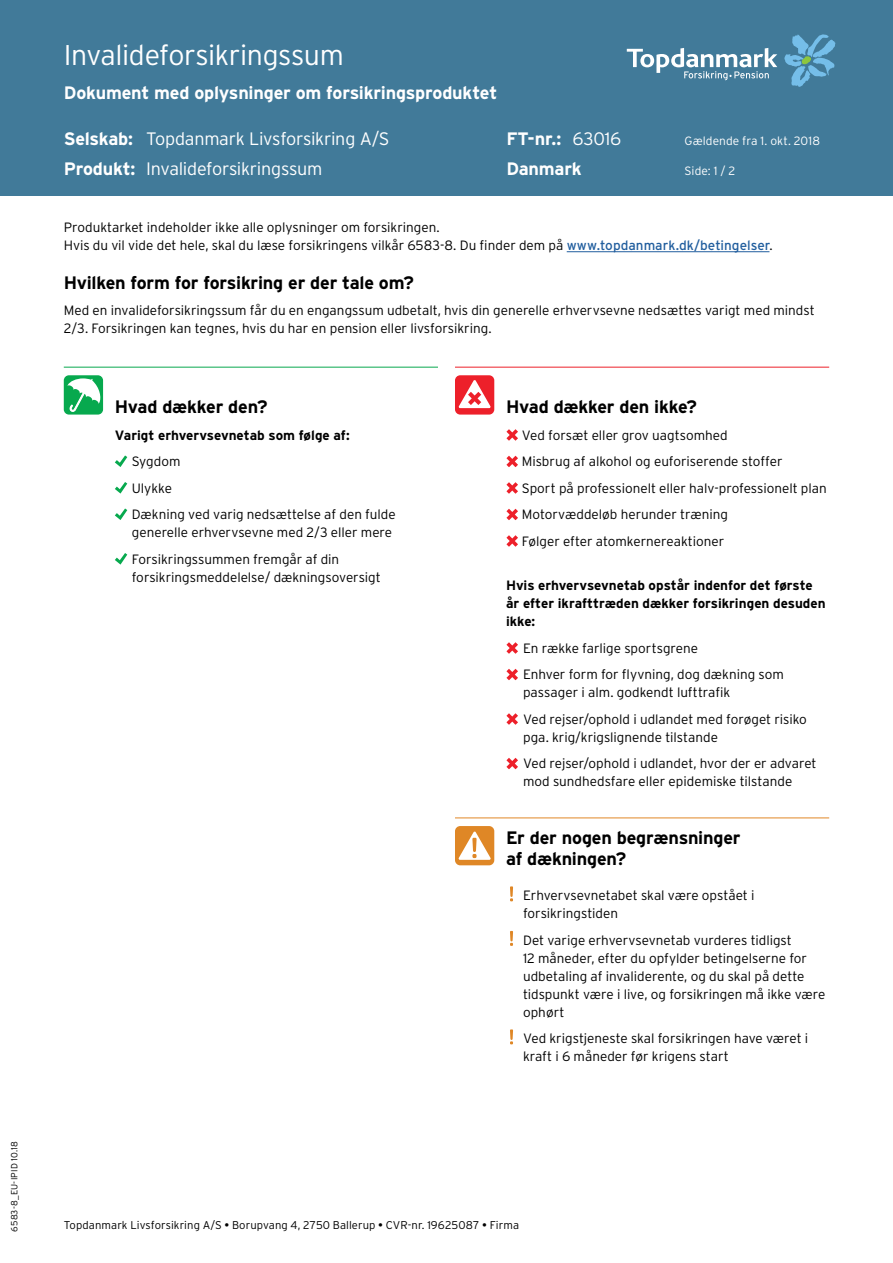
<style>
.page{position:relative;width:893px;height:1263px;background:#fff}
.page>*{position:absolute;margin:0;border:0;box-sizing:border-box;transform-origin:0 0}
.t1{font:300 28.5px "Interstate";letter-spacing:-.015em;color:#fff}
.t2{font:700 18px/21px "Interstate";letter-spacing:-.015em;color:#000}
.t3{font:300 18px "Interstate";letter-spacing:-.015em;color:#fff}
.t4{font:700 18px "Interstate";letter-spacing:-.01em;color:#fff}
.t5{font:300 13.5px/26.5px "Interstate";color:#000}
.t6{font:700 13.5px/18px "Interstate";color:#000}
.t7{font:300 12px "Interstate";letter-spacing:.01em;color:#fff}
.t8{font:300 11.25px "Interstate";letter-spacing:.005em;color:#000}
.t9{font:300 9px "Interstate";letter-spacing:.02em;color:#000}
.s1{font-weight:700}
.s2{font-weight:300}
.s3{font-weight:400;color:#215e9e}
.s4{font-weight:400}
</style>
<div class="page">
<div style="left:0;top:0;width:893px;height:196px;background:#417a99"></div>
<hr style="left:567px;top:251px;width:202px;height:1px;background:#215e9e">
<svg style="left:115px;top:455px;width:12px;height:12px"></svg>
<svg style="left:115px;top:482px;width:12px;height:12px"></svg>
<svg style="left:115px;top:508px;width:12px;height:12px"></svg>
<svg style="left:115px;top:553px;width:12px;height:12px"></svg>
<div style="left:64px;top:375px;width:39px;height:40px;background:#07a94e;border-radius:5px"></div>
<svg style="left:67px;top:378px;width:35px;height:35px"></svg>
<hr style="left:64px;top:367px;width:374px;height:1px;background:#09a94e">
<svg style="left:506px;top:429px;width:12px;height:12px"></svg>
<svg style="left:506px;top:456px;width:12px;height:11px"></svg>
<svg style="left:506px;top:482px;width:12px;height:12px"></svg>
<svg style="left:506px;top:509px;width:12px;height:11px"></svg>
<svg style="left:506px;top:535px;width:12px;height:12px"></svg>
<svg style="left:506px;top:642px;width:12px;height:12px"></svg>
<svg style="left:506px;top:669px;width:12px;height:11px"></svg>
<svg style="left:506px;top:713px;width:12px;height:12px"></svg>
<svg style="left:506px;top:758px;width:12px;height:11px"></svg>
<div style="left:455px;top:375px;width:39px;height:40px;background:#ed202a;border-radius:5px"></div>
<svg style="left:458px;top:380px;width:33px;height:28px"></svg>
<hr style="left:455px;top:367px;width:374px;height:1px;background:#ed212a">
<svg style="left:510px;top:886px;width:3px;height:15px"></svg>
<svg style="left:510px;top:931px;width:3px;height:15px"></svg>
<svg style="left:510px;top:1029px;width:3px;height:15px"></svg>
<div style="left:455px;top:826px;width:39px;height:39px;background:#df8726;border-radius:5px"></div>
<svg style="left:458px;top:831px;width:33px;height:29px"></svg>
<hr style="left:455px;top:817px;width:374px;height:1px;background:#e18827">
<svg style="left:627px;top:48px;width:150px;height:32px"></svg>
<svg style="left:784px;top:34px;width:51px;height:53px"></svg>
<p class="t9" style="left:9px;top:1232px;width:92px;rotate:-90deg">6583-8_EU-IPID 10.18</p>
<h1 class="t1" style="left:64px;top:39px;width:282px">Invalideforsikringssum</h1>
<h2 class="t4" style="left:64px;top:83px;width:435px">Dokument med oplysninger om forsikringsproduktet</h2>
<h2 class="t3" style="left:64px;top:129px;width:327px"><span class="s1">Selskab:</span> Topdanmark Livsforsikring A/S</h2>
<h2 class="t4" style="left:506px;top:129px;width:117px">FT-nr.: <span class="s2">63016</span></h2>
<h2 class="t3" style="left:64px;top:158px;width:260px"><span class="s1">Produkt:</span> Invalideforsikringssum</h2>
<h2 class="t4" style="left:506px;top:159px;width:77px">Danmark</h2>
<p class="t7" style="left:685px;top:134px;width:137px">Gældende fra 1. okt. 2018</p>
<p class="t7" style="left:685px;top:164px;width:52px">Side: 1 / 2</p>
<p class="t5" style="left:64px;top:218px;width:710px;line-height:18px">Produktarket indeholder ikke alle oplysninger om forsikringen.<br>Hvis du vil vide det hele, skal du læse forsikringens vilkår 6583-8. Du finder dem på <span class="s3">www.topdanmark.dk/betingelser</span>.</p>
<h2 class="t2" style="left:64px;top:272px;width:352px">Hvilken form for forsikring er der tale om?</h2>
<p class="t5" style="left:64px;top:302px;width:752px;line-height:18px">Med en invalideforsikringssum får du en engangssum udbetalt, hvis din generelle erhvervsevne nedsættes varigt med mindst<br>2/3. Forsikringen kan tegnes, hvis du har en pension eller livsforsikring.</p>
<h2 class="t2" style="left:115px;top:396px;width:154px">Hvad dækker den?</h2>
<p class="t6" style="left:115px;top:426px;width:236px">Varigt erhvervsevnetab som følge af:</p>
<p class="t5" style="left:132px;top:448px;width:266px">Sygdom<br>Ulykke<br>Dækning ved varig nedsættelse af den fulde</p>
<p class="t5" style="left:132px;top:519px;width:262px">generelle erhvervsevne med 2/3 eller mere<br>Forsikringssummen fremgår af din</p>
<p class="t5" style="left:132px;top:564px;width:250px">forsikringsmeddelelse/ dækningsoversigt</p>
<h2 class="t2" style="left:506px;top:396px;width:192px">Hvad dækker den ikke?</h2>
<p class="t5" style="left:522px;top:422px;width:307px">Ved forsæt eller grov uagtsomhed<br>Misbrug af alkohol og euforiserende stoffer<br>Sport på professionelt eller halv-professionelt plan Motorvæddeløb herunder træning<br>Følger efter atomkernereaktioner</p>
<p class="t6" style="left:506px;top:576px;width:321px">Hvis erhvervsevnetab opstår indenfor det første år efter ikrafttræden dækker forsikringen desuden ikke:</p>
<p class="t5" style="left:523px;top:635px;width:262px">En række farlige sportsgrene<br>Enhver form for flyvning, dog dækning som</p>
<p class="t5" style="left:523px;top:679px;width:285px">passager i alm. godkendt lufttrafik<br>Ved rejser/ophold i udlandet med forøget risiko</p>
<p class="t5" style="left:523px;top:724px;width:295px">pga. krig/krigslignende tilstande<br>Ved rejser/ophold i udlandet, hvor der er advaret</p>
<p class="t5" style="left:523px;top:768px;width:271px">mod sundhedsfare eller epidemiske tilstande</p>
<h2 class="t2" style="left:506px;top:827px;width:236px">Er der nogen begrænsninger af dækningen?</h2>
<p class="t5" style="left:523px;top:886px;width:233px;line-height:18px">Erhvervsevnetabet skal være opstået i forsikringstiden</p>
<p class="t5" style="left:523px;top:931px;width:304px;line-height:18px">Det varige erhvervsevnetab vurderes tidligst<br>12 måneder, efter du opfylder betingelserne for udbetaling af invaliderente, og du skal på dette tidspunkt være i live, og forsikringen må ikke være ophørt</p>
<p class="t5" style="left:523px;top:1029px;width:287px;line-height:18px">Ved krigstjeneste skal forsikringen have været i kraft i 6 måneder før krigens start</p>
<p class="t8" style="left:64px;top:1218px;width:457px">Topdanmark Livsforsikring A/S <span class="s4">•</span> Borupvang 4, 2750 Ballerup <span class="s4">•</span> CVR-nr. 19625087 <span class="s4">•</span> Firma</p>
</div>
